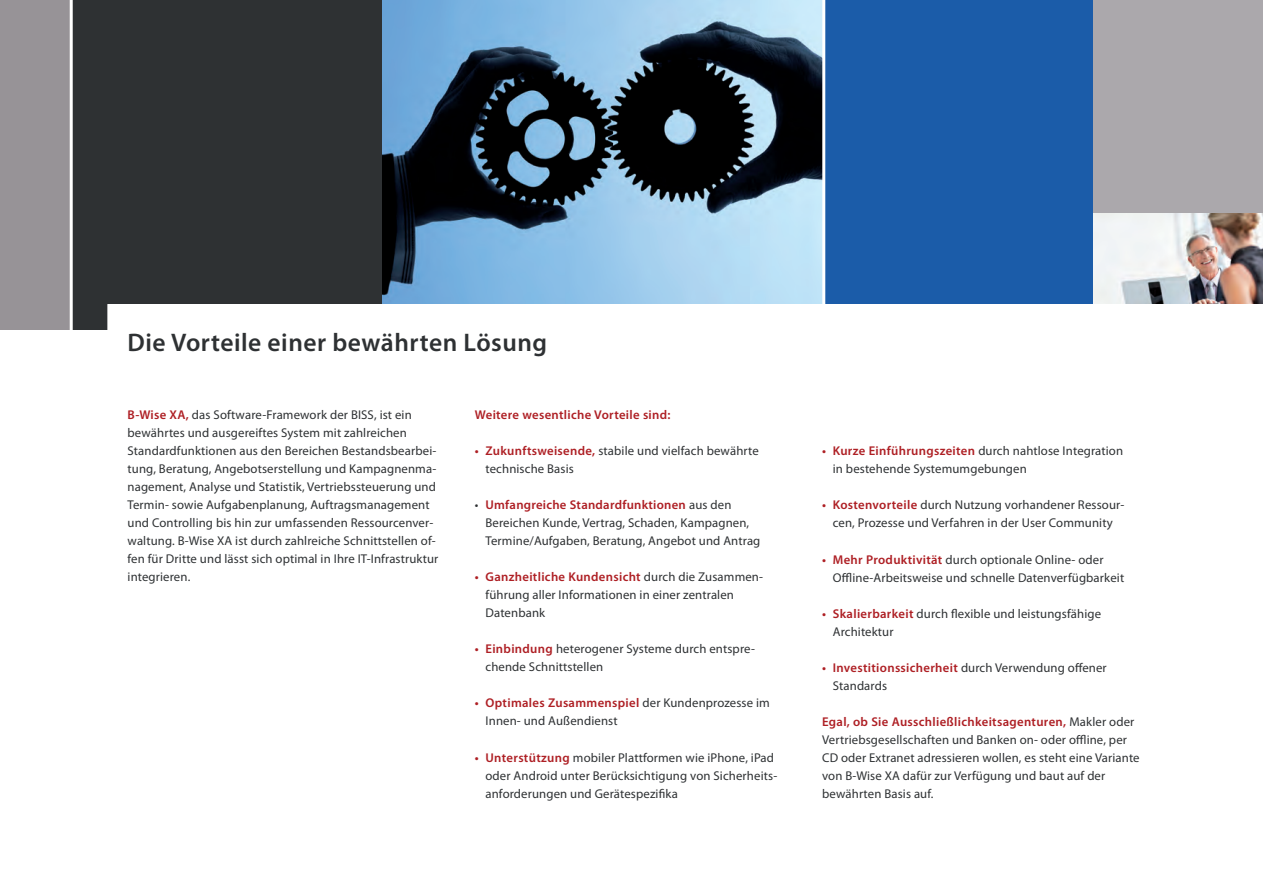
<style>
.page{position:relative;width:1263px;height:893px;background:#fff}
.page>*{position:absolute;margin:0;border:0;box-sizing:border-box;transform-origin:0 0}
.t1{font:600 25.5px "Myriad Pro";letter-spacing:.02em;color:#2e3133}
.t2{font:12.75px/18px "Myriad Pro";letter-spacing:.01em;color:#2e3133}
.t3{font:600 12.75px "Myriad Pro";letter-spacing:.025em;color:#ae1f24}
.s1{font-weight:600;color:#ae1f24}
</style>
<div class="page">
<div style="left:0;top:0;width:488px;height:330px;background:#2e3133"></div>
<img style="left:383px;top:0;width:439px;height:304px">
<div style="left:823px;top:0;width:276px;height:330px;background:#1b5ca9"></div>
<div style="left:1093px;top:0;width:170px;height:330px;background:#aba8ac"></div>
<div style="left:0;top:0;width:71px;height:330px;background:#979397"></div>
<hr style="left:70px;top:0;width:3px;height:348px;background:#fff">
<hr style="left:822px;top:0;width:3px;height:310px;background:#fff">
<img style="left:1093px;top:214px;width:170px;height:90px">
<div style="left:107px;top:304px;width:1156px;height:26px;background:#fff"></div>
<h1 class="t1" style="left:128px;top:326px;width:421px">Die Vorteile einer bewährten Lösung</h1>
<p class="t2" style="left:128px;top:406px;width:312px"><span class="s1">B-Wise XA,</span> das Software-Framework der BISS, ist ein bewährtes und ausgereiftes System mit zahlreichen Standardfunktionen aus den Bereichen Bestandsbearbei&shy;tung, Beratung, Angebotserstellung und Kampagnenma&shy;nagement, Analyse und Statistik, Vertriebssteuerung und Termin- sowie Aufgabenplanung, Auftragsmanagement und Controlling bis hin zur umfassenden Ressourcenver&shy;waltung. B-Wise XA ist durch zahlreiche Schnittstellen of&shy;fen für Dritte und lässt sich optimal in Ihre IT-Infrastruktur integrieren.</p>
<p class="t3" style="left:475px;top:407px;width:197px">Weitere wesentliche Vorteile sind:</p>
<p class="t2" style="left:485px;top:442px;width:275px;text-indent:-11px"><span class="s1">• Zukunftsweisende,</span> stabile und vielfach bewährte technische Basis</p>
<p class="t2" style="left:485px;top:496px;width:276px;text-indent:-11px">• <span class="s1">Umfangreiche Standardfunktionen</span> aus den<br>Bereichen Kunde, Vertrag, Schaden, Kampagnen,<br>Termine/Aufgaben, Beratung, Angebot und Antrag</p>
<p class="t2" style="left:485px;top:568px;width:279px;text-indent:-11px"><span class="s1">• Ganzheitliche Kundensicht</span> durch die Zusammen&shy;führung aller Informationen in einer zentralen<br>Datenbank</p>
<p class="t2" style="left:485px;top:640px;width:271px;text-indent:-11px"><span class="s1">• Einbindung</span> heterogener Systeme durch entspre&shy;chende Schnittstellen</p>
<p class="t2" style="left:485px;top:694px;width:286px;text-indent:-11px"><span class="s1">• Optimales Zusammenspiel</span> der Kundenprozesse im<br>Innen- und Außendienst</p>
<p class="t2" style="left:485px;top:748px;width:293px;text-indent:-11px"><span class="s1">• Unterstützung</span> mobiler Plattformen wie iPhone, iPad oder Android unter Berücksichtigung von Sicherheits&shy;anforderungen und Gerätespezifika</p>
<p class="t2" style="left:833px;top:442px;width:292px;text-indent:-11px"><span class="s1">• Kurze Einführungszeiten</span> durch nahtlose Integration in bestehende Systemumgebungen</p>
<p class="t2" style="left:822px;top:496px;width:304px;text-align:center"><span class="s1">• Kostenvorteile</span> durch Nutzung vorhandener Ressour&shy;cen, Prozesse und Verfahren in der User Community</p>
<p class="t2" style="left:833px;top:550px;width:293px;text-indent:-11px"><span class="s1">• Mehr Produktivität</span> durch optionale Online- oder<br>Offline-Arbeitsweise und schnelle Datenverfügbarkeit</p>
<p class="t2" style="left:833px;top:604px;width:270px;text-indent:-11px"><span class="s1">• Skalierbarkeit</span> durch flexible und leistungsfähige<br>Architektur</p>
<p class="t2" style="left:833px;top:658px;width:275px;text-indent:-11px"><span class="s1">• Investitionssicherheit</span> durch Verwendung offener<br>Standards</p>
<p class="t2" style="left:822px;top:712px;width:319px"><span class="s1">Egal, ob Sie Ausschließlichkeitsagenturen,</span> Makler oder Vertriebsgesellschaften und Banken on- oder offline, per CD oder Extranet adressieren wollen, es steht eine Variante von B-Wise XA dafür zur Verfügung und baut auf der bewährten Basis auf.</p>
</div>
